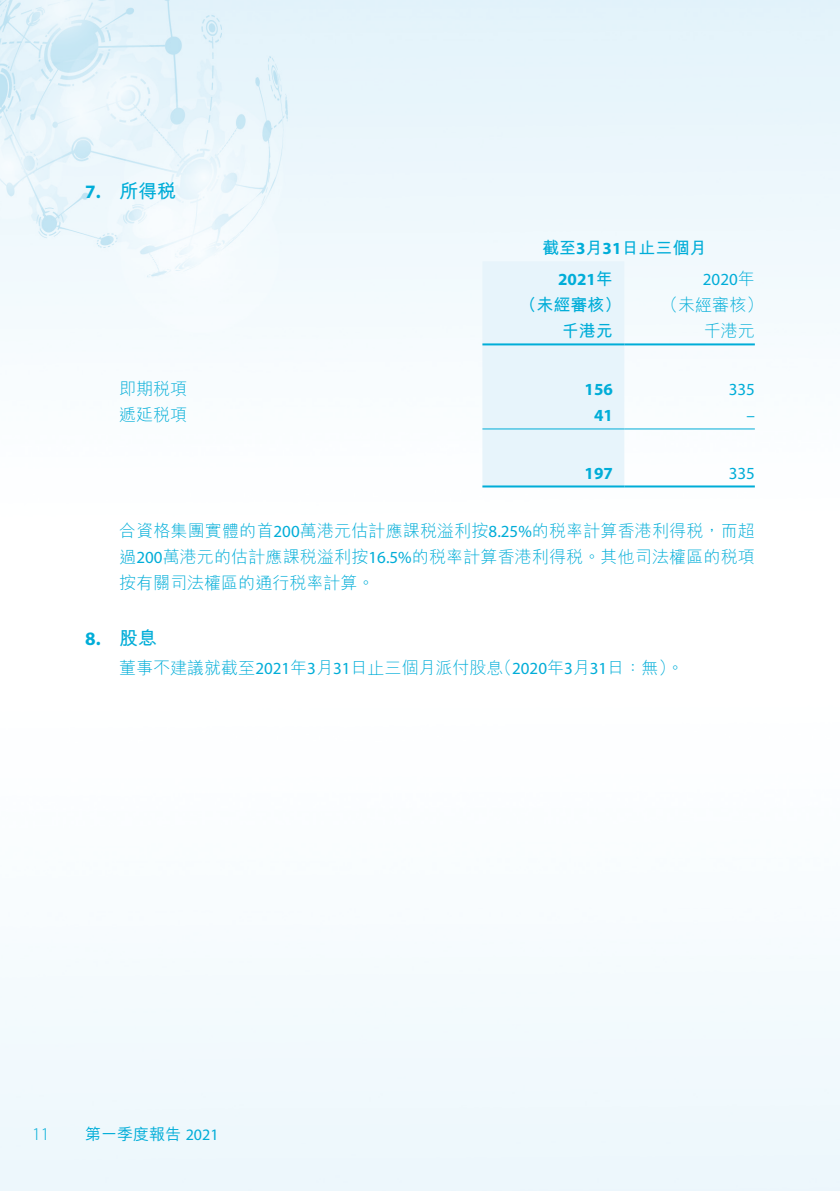
<style>
.page{position:relative;width:840px;height:1191px;background:#fff}
.page>*{position:absolute;margin:0;border:0;box-sizing:border-box;transform-origin:0 0}
.t1{font:700 19px "M Hei HK";color:#00add8}
.t2{font:700 19px "Myriad Pro";color:#00add8}
.t3{font:300 18px "Myriad Pro";color:#00add8}
.t4{font:300 17px/26px "M Hei HK";color:#00add8;text-align:justify}
.t5{font:700 17px "M Hei HK";color:#00add8}
.t6{font:700 17px "Myriad Pro";color:#00add8}
.t7{font:17px "Myriad Pro";color:#00add8}
.t8{font:500 16px "M Hei HK";color:#00add8}
.s1{font-family:"Myriad Pro"}
.s2{font-family:"M Hei HK"}
.s3{font-family:"M Hei HK";font-weight:300}
.s4{font-family:"Myriad Pro";font-weight:400}
</style>
<div class="page">
<img style="left:0;top:0;width:839px;height:1191px">
<div style="left:482px;top:261px;width:142px;height:224px;background:#e7f4fb"></div>
<hr style="left:482px;top:343px;width:142px;height:2px;background:#00add8">
<hr style="left:624px;top:343px;width:130px;height:2px;background:#00add8">
<hr style="left:482px;top:428px;width:142px;height:1px;background:#00add8">
<hr style="left:624px;top:428px;width:130px;height:1px;background:#00add8">
<hr style="left:482px;top:485px;width:142px;height:2px;background:#00add8">
<hr style="left:624px;top:485px;width:130px;height:2px;background:#00add8">
<p class="t2" style="left:85px;top:180px;width:17px">7.</p>
<p class="t2" style="left:85px;top:626px;width:17px">8.</p>
<p class="t1" style="left:119px;top:178px;width:58px">所得稅</p>
<p class="t4" style="left:119px;top:376px;width:69px">即期稅項</p>
<p class="t4" style="left:119px;top:402px;width:69px">遞延稅項</p>
<p class="t5" style="left:541px;top:235px;width:166px">截至月<span class="s1">3 31</span>日止三個月</p>
<p class="t6" style="left:558px;top:268px;width:56px">2021<span class="s2">年</span></p>
<p class="t7" style="left:702px;top:269px;width:53px">2020<span class="s3">年</span></p>
<p class="t5" style="left:519px;top:293px;width:103px">（未經審核）</p>
<p class="t4" style="left:661px;top:292px;width:103px">（未經審核(</p>
<p class="t5" style="left:561px;top:319px;width:52px">千港元</p>
<p class="t4" style="left:703px;top:318px;width:52px">千港元</p>
<p class="t6" style="left:584px;top:378px;width:30px">156</p>
<p class="t7" style="left:728px;top:379px;width:28px">335</p>
<p class="t6" style="left:593px;top:404px;width:20px">41</p>
<p class="t7" style="left:745px;top:405px;width:10px">–</p>
<p class="t6" style="left:584px;top:462px;width:30px">197</p>
<p class="t7" style="left:728px;top:463px;width:28px">335</p>
<p class="t4" style="left:119px;top:518px;width:636px">合資格集團實體的首<span class="s4">200</span>萬港元估計應課稅溢利按<span class="s4">8.25%</span>的稅率計算香港利得稅，而超過<span class="s4">200</span>萬港元的估計應課稅溢利按<span class="s4">16.5%</span>的稅率計算香港利得稅。其他司法權區的稅項按有關司法權區的通行稅率計算。</p>
<p class="t1" style="left:119px;top:624px;width:39px">股息</p>
<p class="t4" style="left:119px;top:654px;width:386px">董事不建議就截至<span class="s4">2021</span>年月<span class="s4">3 31</span>日止三個月派付股息</p>
<p class="t4" style="left:495px;top:654px;width:190px">（<span class="s4">2020</span>年月<span class="s4">3 31</span>日：無。(</p>
<p class="t3" style="left:32px;top:1122px;width:19px">11</p>
<p class="t8" style="left:85px;top:1122px;width:135px">第一季度報告 <span class="s4">2021</span></p>
</div>
